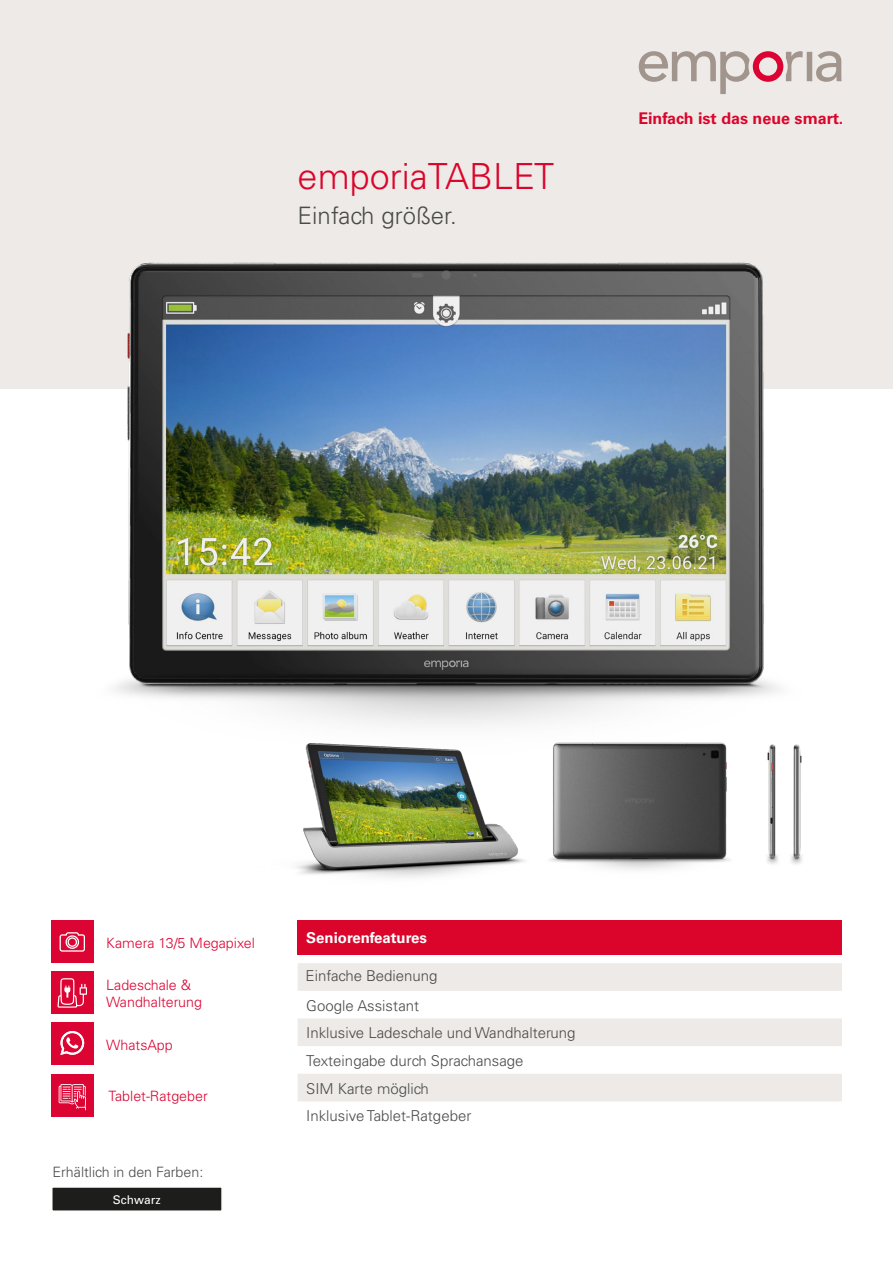
<style>
.page{position:relative;width:893px;height:1263px;background:#fff}
.page>*{position:absolute;margin:0;border:0;box-sizing:border-box;transform-origin:0 0}
.t1{font:300 36px "Univers";color:#db052c}
.t2{font:300 24px "Univers";color:#4a4a49}
.t3{font:700 16.05px "Univers";color:#db052c}
.t4{font:300 15px/27.6px "Univers";color:#4a4a49}
.t5{font:700 15px "Univers";color:#fff}
.t6{font:300 14.25px/17.1px "Univers";color:#dc0432}
.t7{font:300 14.25px "Univers";color:#4a4a49}
.t8{font:12px "Univers";color:#fff}
</style>
<div class="page">
<div style="left:0;top:0;width:893px;height:389px;background:#edeae7"></div>
<img style="left:115px;top:262px;width:664px;height:454px">
<img style="left:572px;top:742px;width:158px;height:128px">
<img style="left:249px;top:707px;width:323px;height:171px">
<img style="left:767px;top:745px;width:4px;height:119px">
<img style="left:771px;top:744px;width:31px;height:120px">
<svg style="left:52px;top:1187px;width:170px;height:24px;background:#2a2a28"></svg>
<svg style="left:639px;top:51px;width:203px;height:43px"></svg>
<div style="left:298px;top:921px;width:544px;height:34px;background:#db052c"></div>
<svg style="left:298px;top:963px;width:544px;height:138px;fill:#edeae7"></svg>
<div style="left:51px;top:921px;width:43px;height:42px;background:#dc0432"></div>
<svg style="left:60px;top:932px;width:25px;height:20px"></svg>
<div style="left:51px;top:972px;width:43px;height:42px;background:#dc0432"></div>
<svg style="left:57px;top:978px;width:30px;height:30px"></svg>
<div style="left:51px;top:1023px;width:43px;height:42px;background:#dc0432"></div>
<svg style="left:60px;top:1031px;width:24px;height:24px"></svg>
<div style="left:51px;top:1074px;width:43px;height:42px;background:#dc0432"></div>
<svg style="left:59px;top:1084px;width:27px;height:26px"></svg>
<h1 class="t1" style="left:298px;top:155px;width:258px">emporiaTABLET</h1>
<h2 class="t2" style="left:298px;top:201px;width:161px">Einfach größer.</h2>
<p class="t3" style="left:638px;top:109px;width:207px">Einfach ist das neue smart.</p>
<p class="t6" style="left:106px;top:934px;width:150px">Kamera 13/5 Megapixel</p>
<p class="t6" style="left:106px;top:976px;width:97px">Ladeschale &amp;<br>Wandhalterung</p>
<p class="t6" style="left:106px;top:1036px;width:68px">WhatsApp</p>
<p class="t6" style="left:109px;top:1087px;width:101px">Tablet-Ratgeber</p>
<p class="t7" style="left:53px;top:1163px;width:152px">Erhältlich in den Farben:</p>
<p class="t8" style="left:113px;top:1192px;width:49px">Schwarz</p>
<p class="t5" style="left:306px;top:929px;width:122px">Seniorenfeatures</p>
<p class="t4" style="left:306px;top:962px;width:134px">Einfache Bedienung</p>
<p class="t4" style="left:306px;top:991px;width:271px">Google Assistant<br>Inklusive Ladeschale und Wandhalterung<br>Texteingabe durch Sprachansage<br>SIM Karte möglich<br>Inklusive Tablet-Ratgeber</p>
</div>
